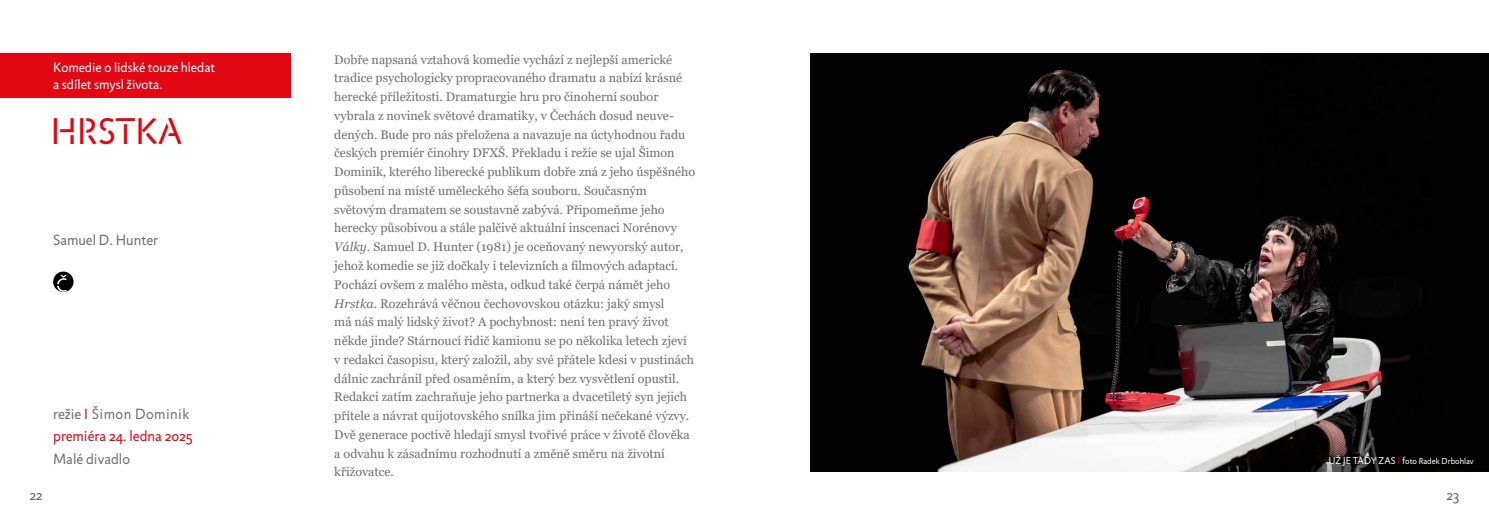
<style>
.page{position:relative;width:1489px;height:525px;background:#fff}
.page>*{position:absolute;margin:0;border:0;box-sizing:border-box;transform-origin:0 0}
.t1{font:37.5px "Jigsaw Stencil";letter-spacing:.01em;color:#e30613}
.t2{font:15px/22.5px "Jigsaw";color:#e30613}
.t3{font:15px "Jigsaw";color:#706f6f}
.t4{font:13.75px/17.5px "Jigsaw";color:#fff}
.t5{font:12.5px/18.8px "Georgia";color:#706f6f}
.t6{font:8.75px "Jigsaw";color:#fff}
.s1{color:#706f6f}
.s2{font-family:"Jigsaw Stencil"}
.s3{font-style:italic}
.s4{font-size:10px}
.s5{font-size:10px;color:#e30613}
</style>
<div class="page">
<svg style="left:53px;top:271px;width:21px;height:21px"></svg>
<svg style="left:57px;top:274px;width:10px;height:17px"></svg>
<div style="left:0;top:53px;width:291px;height:45px;background:#e30613"></div>
<img style="left:810px;top:53px;width:678px;height:418px">
<p class="t4" style="left:53px;top:58px;width:163px">Komedie o lidské touze hledat a sdílet smysl života.</p>
<h1 class="t1" style="left:51px;top:109px;width:133px">HRSTKA</h1>
<p class="t3" style="left:53px;top:231px;width:107px">Samuel D. Hunter</p>
<p class="t3" style="left:29px;top:486px;width:15px">22</p>
<p class="t2" style="left:53px;top:402px;width:141px"><span class="s1">režie</span> <span class="s2">I</span> <span class="s1">Šimon Dominik </span>premiéra 24. ledna 2025</p>
<p class="t3" style="left:53px;top:450px;width:78px">Malé divadlo</p>
<p class="t5" style="left:334px;top:50px;width:362px">Dobře napsaná vztahová komedie vychází z nejlepší americké tradice psychologicky propracovaného dramatu a nabízí krásné herecké příležitosti. Dramaturgie hru pro činoherní soubor vybrala z novinek světové dramatiky, v Čechách dosud neuve&shy;dených. Bude pro nás přeložena a navazuje na úctyhodnou řadu českých premiér činohry DFXŠ. Překladu i režie se ujal Šimon Dominik, kterého liberecké publikum dobře zná z jeho úspěšného působení na místě uměleckého šéfa souboru. Současným světovým dramatem se soustavně zabývá. Připomeňme jeho herecky působivou a stále palčivě aktuální inscenaci Norénovy <span class="s3">Války</span>. Samuel D. Hunter (1981) je oceňovaný newyorský autor, jehož komedie se již dočkaly i televizních a filmových adaptací.<br>Pochází ovšem z malého města, odkud také čerpá námět jeho <span class="s3">Hrstka</span>. Rozehrává věčnou čechovovskou otázku: jaký smysl<br>má náš malý lidský život? A pochybnost: není ten pravý život někde jinde? Stárnoucí řidič kamionu se po několika letech zjeví v redakci časopisu, který založil, aby své přátele kdesi v pustinách dálnic zachránil před osaměním, a který bez vysvětlení opustil.<br>Redakci zatím zachraňuje jeho partnerka a dvacetiletý syn jejich přítele a návrat quijotovského snílka jim přináší nečekané výzvy.<br>Dvě generace poctivě hledají smysl tvořivé práce v životě člověka a odvahu k zásadnímu rozhodnutí a změně směru na životní křižovatce.</p>
<p class="t6" style="left:1328px;top:455px;width:147px"><span class="s4">UŽ JE TADY ZAS</span> <span class="s5">I</span> <span class="s4">f</span>oto Radek Drbohlav</p>
<p class="t3" style="left:1446px;top:486px;width:15px">23</p>
</div>
